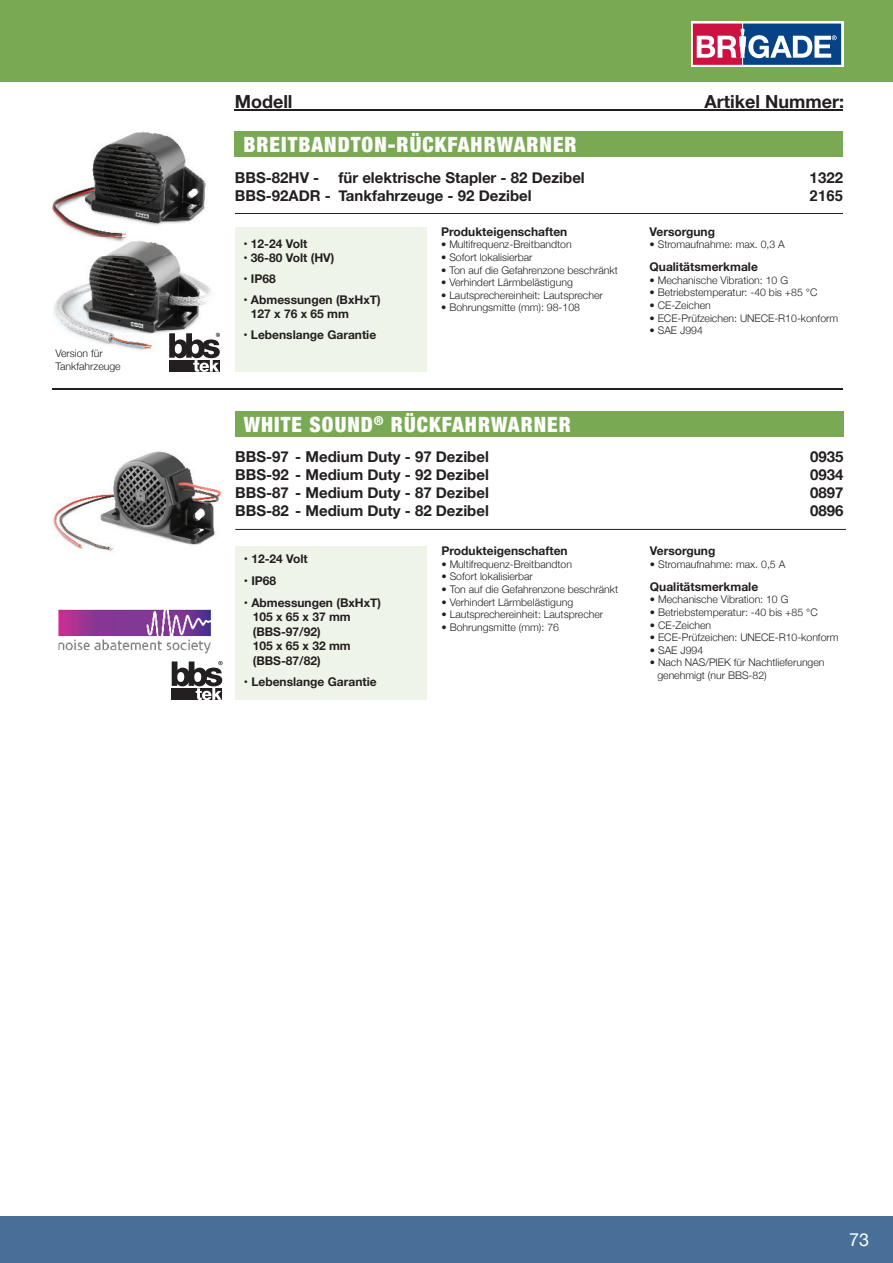
<style>
.page{position:relative;width:893px;height:1263px;background:#fff}
.page>*{position:absolute;margin:0;border:0;box-sizing:border-box;transform-origin:0 0}
.t1{font:900 condensed 21px "Helvetica Neue";letter-spacing:.05em;color:#fff}
.t2{font:700 18px "Helvetica Neue";color:#231f20}
.t3{font:18px "Helvetica Neue";color:#fff}
.t4{font:700 15px "Helvetica Neue";color:#231f20}
.t5{font:700 15px "Helvetica";color:#231f20}
.t6{font:700 12px/14.4px "Helvetica Neue";color:#231f20}
.t7{font:300 10.5px/12.6px "Helvetica Neue";color:#231f20}
</style>
<div class="page">
<div style="left:0;top:1216px;width:893px;height:47px;background:#476f98"></div>
<hr style="left:235px;top:109px;width:608px;height:2px;background:#231f20">
<div style="left:0;top:0;width:893px;height:82px;background:#7aa953"></div>
<svg style="left:691px;top:21px;width:152px;height:46px"></svg>
<svg style="left:693px;top:24px;width:148px;height:41px;background:#7a6c98"></svg>
<div style="left:235px;top:546px;width:192px;height:154px;background:#eff4e9"></div>
<img style="left:53px;top:451px;width:169px;height:101px">
<div style="left:235px;top:411px;width:608px;height:26px;background:#7aa953"></div>
<div style="left:171px;top:688px;width:51px;height:12px;background:#231f20"></div>
<svg style="left:172px;top:661px;width:51px;height:39px"></svg>
<hr style="left:235px;top:529px;width:610px;height:1px;background:#231f20">
<img style="left:58px;top:609px;width:153px;height:45px">
<hr style="left:52px;top:388px;width:791px;height:1px;background:#231f20">
<hr style="left:235px;top:213px;width:612px;height:1px;background:#231f20">
<div style="left:235px;top:227px;width:191px;height:145px;background:#eff4e9"></div>
<img style="left:52px;top:131px;width:167px;height:219px">
<img style="left:52px;top:237px;width:167px;height:18px">
<div style="left:235px;top:131px;width:608px;height:26px;background:#7aa953"></div>
<svg style="left:169px;top:333px;width:51px;height:39px"></svg>
<div style="left:843px;top:208px;width:7px;height:11px;background:#fff"></div>
<p class="t7" style="left:55px;top:346px;width:67px">Version für<br>Tankfahrzeuge</p>
<h2 class="t2" style="left:235px;top:87px;width:59px">Modell</h2>
<h2 class="t2" style="left:704px;top:87px;width:141px">Artikel Nummer:</h2>
<h1 class="t1" style="left:243px;top:127px;width:335px">BREITBANDTON-RÜCKFAHRWARNER</h1>
<h3 class="t4" style="left:235px;top:165px;width:86px">BBS-82HV -</h3>
<h3 class="t4" style="left:338px;top:165px;width:248px">für elektrische Stapler - 82 Dezibel</h3>
<h3 class="t4" style="left:810px;top:165px;width:35px">1322</h3>
<h3 class="t4" style="left:235px;top:183px;width:298px">BBS-92ADR - Tankfahrzeuge - 92 Dezibel</h3>
<h3 class="t5" style="left:810px;top:183px;width:35px">2165</h3>
<p class="t6" style="left:441px;top:225px;width:128px">Produkteigenschaften</p>
<p class="t7" style="left:441px;top:238px;width:132px">• Multifrequenz-Breitbandton</p>
<p class="t7" style="left:441px;top:250px;width:93px">• Sofort lokalisierbar</p>
<p class="t7" style="left:441px;top:263px;width:178px">• Ton auf die Gefahrenzone beschränkt</p>
<p class="t7" style="left:441px;top:275px;width:133px">• Verhindert Lärmbelästigung</p>
<p class="t7" style="left:441px;top:288px;width:163px">• Lautsprechereinheit: Lautsprecher</p>
<p class="t7" style="left:441px;top:301px;width:140px">• Bohrungsmitte (mm): 98-108</p>
<p class="t6" style="left:649px;top:225px;width:67px">Versorgung</p>
<p class="t7" style="left:649px;top:238px;width:137px">• Stromaufnahme: max. 0,3 A</p>
<p class="t6" style="left:649px;top:260px;width:110px">Qualitätsmerkmale</p>
<p class="t7" style="left:649px;top:273px;width:140px">• Mechanische Vibration: 10 G</p>
<p class="t7" style="left:649px;top:286px;width:169px">• Betriebstemperatur: -40 bis +85 °C</p>
<p class="t7" style="left:649px;top:298px;width:63px">• CE-Zeichen</p>
<p class="t7" style="left:649px;top:311px;width:190px">• ECE-Prüfzeichen: UNECE-R10-konform</p>
<p class="t7" style="left:649px;top:323px;width:55px">• SAE J994</p>
<p class="t6" style="left:243px;top:236px;width:65px">• 12-24 Volt</p>
<p class="t6" style="left:243px;top:251px;width:92px">• 36-80 Volt (HV)</p>
<p class="t6" style="left:243px;top:272px;width:34px">• IP68</p>
<p class="t6" style="left:251px;top:292px;width:131px;text-indent:-8px">• Abmessungen (BxHxT)<br>127 x 76 x 65 mm</p>
<p class="t6" style="left:243px;top:328px;width:134px">• Lebenslange Garantie</p>
<h1 class="t1" style="left:244px;top:407px;width:329px">WHITE SOUND<sup>®</sup> RÜCKFAHRWARNER</h1>
<h3 class="t4" style="left:235px;top:445px;width:255px">BBS-97 - Medium Duty - 97 Dezibel</h3>
<h3 class="t4" style="left:810px;top:445px;width:35px">0935</h3>
<h3 class="t4" style="left:235px;top:463px;width:255px">BBS-92 - Medium Duty - 92 Dezibel</h3>
<h3 class="t4" style="left:810px;top:463px;width:35px">0934</h3>
<h3 class="t4" style="left:235px;top:481px;width:255px">BBS-87 - Medium Duty - 87 Dezibel</h3>
<h3 class="t4" style="left:810px;top:481px;width:35px">0897</h3>
<h3 class="t4" style="left:235px;top:499px;width:255px">BBS-82 - Medium Duty - 82 Dezibel</h3>
<h3 class="t4" style="left:810px;top:499px;width:35px">0896</h3>
<p class="t6" style="left:244px;top:552px;width:65px">• 12-24 Volt</p>
<p class="t6" style="left:244px;top:574px;width:34px">• IP68</p>
<p class="t6" style="left:253px;top:596px;width:130px;text-indent:-9px">• Abmessungen (BxHxT)<br>105 x 65 x 37 mm (BBS-97/92)<br>105 x 65 x 32 mm (BBS-87/82)</p>
<p class="t6" style="left:244px;top:675px;width:134px">• Lebenslange Garantie</p>
<p class="t6" style="left:441px;top:544px;width:128px">Produkteigenschaften</p>
<p class="t7" style="left:441px;top:557px;width:132px">• Multifrequenz-Breitbandton</p>
<p class="t7" style="left:441px;top:570px;width:93px">• Sofort lokalisierbar</p>
<p class="t7" style="left:441px;top:582px;width:178px">• Ton auf die Gefahrenzone beschränkt</p>
<p class="t7" style="left:441px;top:595px;width:133px">• Verhindert Lärmbelästigung</p>
<p class="t7" style="left:441px;top:607px;width:163px">• Lautsprechereinheit: Lautsprecher</p>
<p class="t7" style="left:441px;top:620px;width:119px">• Bohrungsmitte (mm): 76</p>
<p class="t6" style="left:650px;top:544px;width:67px">Versorgung</p>
<p class="t7" style="left:650px;top:557px;width:137px">• Stromaufnahme: max. 0,5 A</p>
<p class="t6" style="left:650px;top:580px;width:110px">Qualitätsmerkmale</p>
<p class="t7" style="left:650px;top:592px;width:140px">• Mechanische Vibration: 10 G</p>
<p class="t7" style="left:650px;top:605px;width:169px">• Betriebstemperatur: -40 bis +85 °C</p>
<p class="t7" style="left:650px;top:618px;width:63px">• CE-Zeichen</p>
<p class="t7" style="left:650px;top:630px;width:190px">• ECE-Prüfzeichen: UNECE-R10-konform</p>
<p class="t7" style="left:650px;top:643px;width:55px">• SAE J994</p>
<p class="t7" style="left:657px;top:655px;width:169px;text-indent:-7px">• Nach NAS/PIEK für Nachtlieferungen genehmigt (nur BBS-82)</p>
<h2 class="t3" style="left:849px;top:1227px;width:22px">73</h2>
</div>
